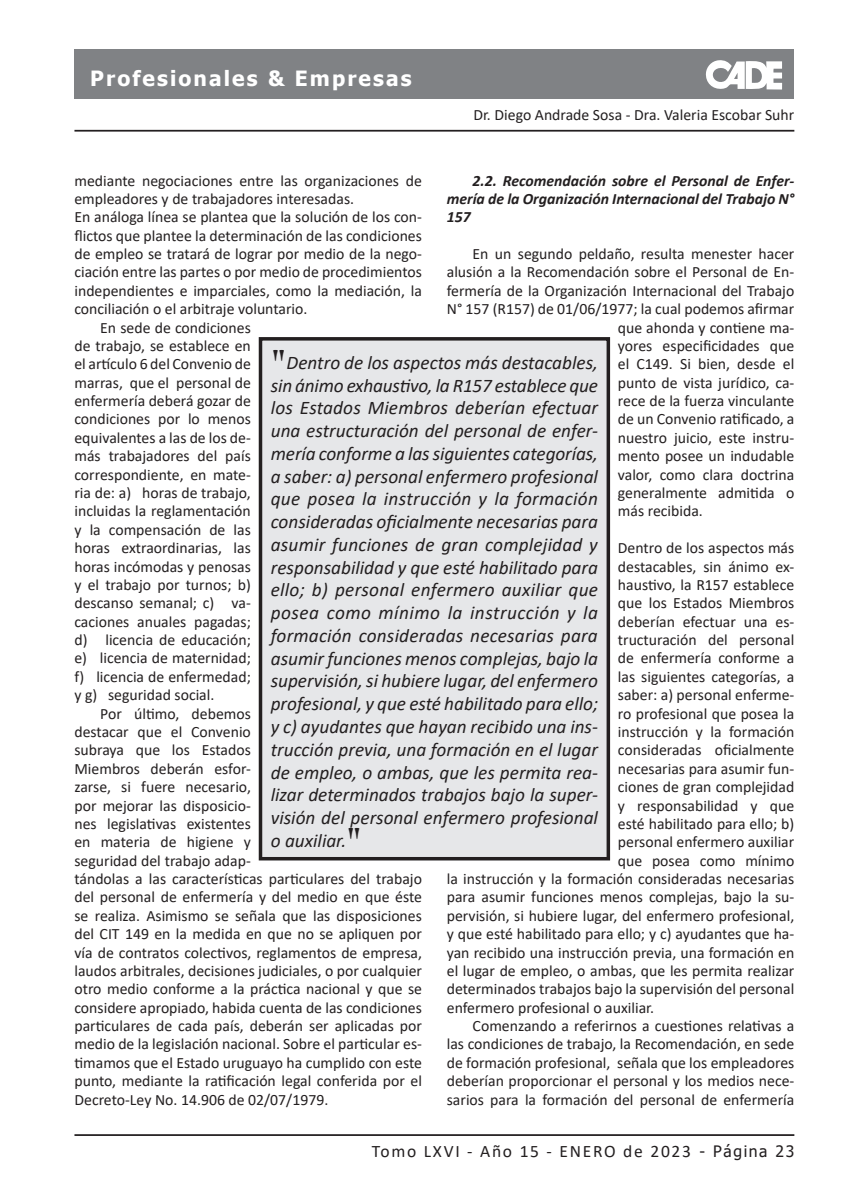
<style>
.page{position:relative;width:844px;height:1191px;background:#fff}
.page>*{position:absolute;margin:0;border:0;box-sizing:border-box;transform-origin:0 0}
.t1{font:700 43.75px "Trajan Pro";color:#231f20}
.t2{font:700 21px "Tahoma";letter-spacing:.1em;color:#fff}
.t3{font:italic 19.25px/22.8px "Calibri";color:#231f20;text-align:justify}
.t4{font:17.5px "Calibri";letter-spacing:.1em;color:#231f20}
.t5{font:15.75px "Calibri";color:#231f20}
.t6{font:italic 700 15.75px/18.4px "Calibri";color:#231f20;text-align:justify}
.s1{font-family:"Tahoma";font-size:15.75px}
</style>
<div class="page">
<div style="left:74px;top:49px;width:720px;height:50px;background:#808285"></div>
<hr style="left:74px;top:1134px;width:720px;height:1px;background:#231f20">
<hr style="left:74px;top:130px;width:720px;height:2px;background:#231f20">
<svg style="left:705px;top:60px;width:76px;height:30px"></svg>
<div style="left:260px;top:339px;width:348px;height:519px;background:#e6e7e9"></div>
<div style="left:259px;top:337px;width:351px;height:523px;border:4px solid #231f20"></div>
<h2 class="t2" style="left:90px;top:64px;width:323px">Profesionales &amp; Empresas</h2>
<p class="t5" style="left:473px;top:104px;width:322px">Dr. Diego Andrade Sosa - Dra. Valeria Escobar Suhr</p>
<p class="t6" style="left:446px;top:170px;width:349px;text-indent:26px">2.2. Recomendación sobre el Personal de Enfer&shy;mería de la Organización Internacional del Trabajo N° 157</p>
<p class="t5" style="left:472px;top:243px;width:323px">En un segundo peldaño, resulta menester hacer</p>
<p class="t5" style="left:446px;top:261px;width:349px">alusión a la Recomendación sobre el Personal de En-</p>
<p class="t5" style="left:446px;top:280px;width:349px">fermería de la Organización Internacional del Trabajo</p>
<p class="t5" style="left:446px;top:298px;width:349px">N° 157 (R157) de 01/06/1977; la cual podemos afirmar</p>
<p class="t5" style="left:617px;top:316px;width:178px">que ahonda y contiene ma-</p>
<p class="t5" style="left:617px;top:335px;width:178px">yores especificidades que</p>
<p class="t5" style="left:617px;top:353px;width:178px">el C149. Si bien, desde el</p>
<p class="t5" style="left:617px;top:371px;width:178px">punto de vista jurídico, ca-</p>
<p class="t5" style="left:617px;top:390px;width:178px">rece de la fuerza vinculante</p>
<p class="t5" style="left:617px;top:408px;width:178px">de un Convenio ratificado, a</p>
<p class="t5" style="left:617px;top:427px;width:178px">nuestro juicio, este instru-</p>
<p class="t5" style="left:617px;top:445px;width:178px">mento posee un indudable</p>
<p class="t5" style="left:617px;top:463px;width:178px">valor, como clara doctrina</p>
<p class="t5" style="left:617px;top:482px;width:178px">generalmente admitida o</p>
<p class="t5" style="left:617px;top:500px;width:86px">más recibida.</p>
<p class="t5" style="left:617px;top:537px;width:178px">Dentro de los aspectos más</p>
<p class="t5" style="left:617px;top:555px;width:178px">destacables, sin ánimo ex-</p>
<p class="t5" style="left:617px;top:574px;width:178px">haustivo, la R157 establece</p>
<p class="t5" style="left:617px;top:592px;width:178px">que los Estados Miembros</p>
<p class="t5" style="left:617px;top:610px;width:178px">deberían efectuar una es-</p>
<p class="t5" style="left:617px;top:629px;width:178px">tructuración del personal</p>
<p class="t5" style="left:617px;top:647px;width:178px">de enfermería conforme a</p>
<p class="t5" style="left:617px;top:665px;width:178px">las siguientes categorías, a</p>
<p class="t5" style="left:617px;top:684px;width:178px">saber: a) personal enferme-</p>
<p class="t5" style="left:617px;top:702px;width:178px">ro profesional que posea la</p>
<p class="t5" style="left:617px;top:721px;width:178px">instrucción y la formación</p>
<p class="t5" style="left:617px;top:739px;width:178px">consideradas oficialmente</p>
<p class="t5" style="left:617px;top:757px;width:178px">necesarias para asumir fun-</p>
<p class="t5" style="left:617px;top:776px;width:178px">ciones de gran complejidad</p>
<p class="t5" style="left:617px;top:794px;width:178px">y responsabilidad y que</p>
<p class="t5" style="left:617px;top:812px;width:178px">esté habilitado para ello; b)</p>
<p class="t5" style="left:617px;top:831px;width:178px">personal enfermero auxiliar</p>
<p class="t5" style="left:617px;top:849px;width:178px">que posea como mínimo</p>
<p class="t5" style="left:446px;top:868px;width:349px">la instrucción y la formación consideradas necesarias</p>
<p class="t5" style="left:446px;top:886px;width:349px">para asumir funciones menos complejas, bajo la su-</p>
<p class="t5" style="left:446px;top:904px;width:349px">pervisión, si hubiere lugar, del enfermero profesional,</p>
<p class="t5" style="left:446px;top:923px;width:349px">y que esté habilitado para ello; y c) ayudantes que ha-</p>
<p class="t5" style="left:446px;top:941px;width:349px">yan recibido una instrucción previa, una formación en</p>
<p class="t5" style="left:446px;top:959px;width:349px">el lugar de empleo, o ambas, que les permita realizar</p>
<p class="t5" style="left:446px;top:978px;width:349px">determinados trabajos bajo la supervisión del personal</p>
<p class="t5" style="left:446px;top:996px;width:209px">enfermero profesional o auxiliar.</p>
<p class="t5" style="left:472px;top:1015px;width:323px">Comenzando a referirnos a cuestiones relativas a</p>
<p class="t5" style="left:446px;top:1033px;width:349px">las condiciones de trabajo, la Recomendación, en sede</p>
<p class="t5" style="left:446px;top:1051px;width:349px">de formación profesional, señala que los empleadores</p>
<p class="t5" style="left:446px;top:1070px;width:349px">deberían proporcionar el personal y los medios nece-</p>
<p class="t5" style="left:446px;top:1088px;width:349px">sarios para la formación del personal de enfermería</p>
<p class="t5" style="left:74px;top:169px;width:349px">mediante negociaciones entre las organizaciones de</p>
<p class="t5" style="left:74px;top:188px;width:281px">empleadores y de trabajadores interesadas.</p>
<p class="t5" style="left:74px;top:206px;width:349px">En análoga línea se plantea que la solución de los con-</p>
<p class="t5" style="left:74px;top:224px;width:349px">flictos que plantee la determinación de las condiciones</p>
<p class="t5" style="left:74px;top:243px;width:349px">de empleo se tratará de lograr por medio de la nego-</p>
<p class="t5" style="left:74px;top:261px;width:349px">ciación entre las partes o por medio de procedimientos</p>
<p class="t5" style="left:74px;top:280px;width:349px">independientes e imparciales, como la mediación, la</p>
<p class="t5" style="left:74px;top:298px;width:234px">conciliación o el arbitraje voluntario.</p>
<p class="t5" style="left:100px;top:316px;width:152px">En sede de condiciones</p>
<p class="t5" style="left:74px;top:335px;width:178px">de trabajo, se establece en</p>
<p class="t5" style="left:74px;top:353px;width:178px">el artículo 6 del Convenio de</p>
<p class="t5" style="left:74px;top:371px;width:178px">marras, que el personal de</p>
<p class="t5" style="left:74px;top:390px;width:178px">enfermería deberá gozar de</p>
<p class="t5" style="left:74px;top:408px;width:178px">condiciones por lo menos</p>
<p class="t5" style="left:74px;top:427px;width:178px">equivalentes a las de los de-</p>
<p class="t5" style="left:74px;top:445px;width:178px">más trabajadores del país</p>
<p class="t5" style="left:74px;top:463px;width:178px">correspondiente, en mate-</p>
<p class="t5" style="left:74px;top:482px;width:178px">ria de: a) horas de trabajo,</p>
<p class="t5" style="left:74px;top:500px;width:178px">incluidas la reglamentación</p>
<p class="t5" style="left:74px;top:518px;width:178px">y la compensación de las</p>
<p class="t5" style="left:74px;top:537px;width:178px">horas extraordinarias, las</p>
<p class="t5" style="left:74px;top:555px;width:178px">horas incómodas y penosas</p>
<p class="t5" style="left:74px;top:574px;width:178px">y el trabajo por turnos; b)</p>
<p class="t5" style="left:74px;top:592px;width:178px">descanso semanal; c) va-</p>
<p class="t5" style="left:74px;top:610px;width:178px">caciones anuales pagadas;</p>
<p class="t5" style="left:74px;top:629px;width:178px">d) licencia de educación;</p>
<p class="t5" style="left:74px;top:647px;width:178px">e) licencia de maternidad;</p>
<p class="t5" style="left:74px;top:665px;width:178px">f) licencia de enfermedad;</p>
<p class="t5" style="left:74px;top:684px;width:141px">y g) seguridad social.</p>
<p class="t5" style="left:100px;top:702px;width:152px">Por último, debemos</p>
<p class="t5" style="left:74px;top:721px;width:178px">destacar que el Convenio</p>
<p class="t5" style="left:74px;top:739px;width:178px">subraya que los Estados</p>
<p class="t5" style="left:74px;top:757px;width:178px">Miembros deberán esfor-</p>
<p class="t5" style="left:74px;top:776px;width:178px">zarse, si fuere necesario,</p>
<p class="t5" style="left:74px;top:794px;width:178px">por mejorar las disposicio-</p>
<p class="t5" style="left:74px;top:812px;width:178px">nes legislativas existentes</p>
<p class="t5" style="left:74px;top:831px;width:178px">en materia de higiene y</p>
<p class="t5" style="left:74px;top:849px;width:178px">seguridad del trabajo adap-</p>
<p class="t5" style="left:74px;top:868px;width:349px">tándolas a las características particulares del trabajo</p>
<p class="t5" style="left:74px;top:886px;width:349px">del personal de enfermería y del medio en que éste</p>
<p class="t5" style="left:74px;top:904px;width:349px">se realiza. Asimismo se señala que las disposiciones</p>
<p class="t5" style="left:74px;top:923px;width:349px">del CIT 149 en la medida en que no se apliquen por</p>
<p class="t5" style="left:74px;top:941px;width:349px">vía de contratos colectivos, reglamentos de empresa,</p>
<p class="t5" style="left:74px;top:959px;width:349px">laudos arbitrales, decisiones judiciales, o por cualquier</p>
<p class="t5" style="left:74px;top:978px;width:349px">otro medio conforme a la práctica nacional y que se</p>
<p class="t5" style="left:74px;top:996px;width:349px">considere apropiado, habida cuenta de las condiciones</p>
<p class="t5" style="left:74px;top:1015px;width:349px">particulares de cada país, deberán ser aplicadas por</p>
<p class="t5" style="left:74px;top:1033px;width:349px">medio de la legislación nacional. Sobre el particular es-</p>
<p class="t5" style="left:74px;top:1051px;width:349px">timamos que el Estado uruguayo ha cumplido con este</p>
<p class="t5" style="left:74px;top:1070px;width:349px">punto, mediante la ratificación legal conferida por el</p>
<p class="t5" style="left:74px;top:1088px;width:255px">Decreto-Ley No. 14.906 de 02/07/1979.</p>
<h1 class="t1" style="left:271px;top:340px;width:17px">"</h1>
<p class="t3" style="left:271px;top:350px;width:329px;text-indent:16px">Dentro de los aspectos más destacables, sin ánimo exhaustivo, la R157 establece que los Estados Miembros deberían efectuar una estructuración del personal de enfer&shy;mería conforme a las siguientes categorías, a saber: a) personal enfermero profesional que posea la instrucción y la formación consideradas oficialmente necesarias para asumir funciones de gran complejidad y responsabilidad y que esté habilitado para ello; b) personal enfermero auxiliar que posea como mínimo la instrucción y la formación consideradas necesarias para asumir funciones menos complejas, bajo la supervisión, si hubiere lugar, del enfermero profesional, y que esté habilitado para ello; y c) ayudantes que hayan recibido una ins&shy;trucción previa, una formación en el lugar de empleo, o ambas, que les permita rea&shy;lizar determinados trabajos bajo la super&shy;visión del personal enfermero profesional o auxiliar.</p>
<h1 class="t1" style="left:346px;top:817px;width:17px">"</h1>
<p class="t4" style="left:371px;top:1139px;width:424px">Tomo LXVI - Año 15 - ENERO de 2023 <span class="s1">- Página 23</span></p>
</div>
